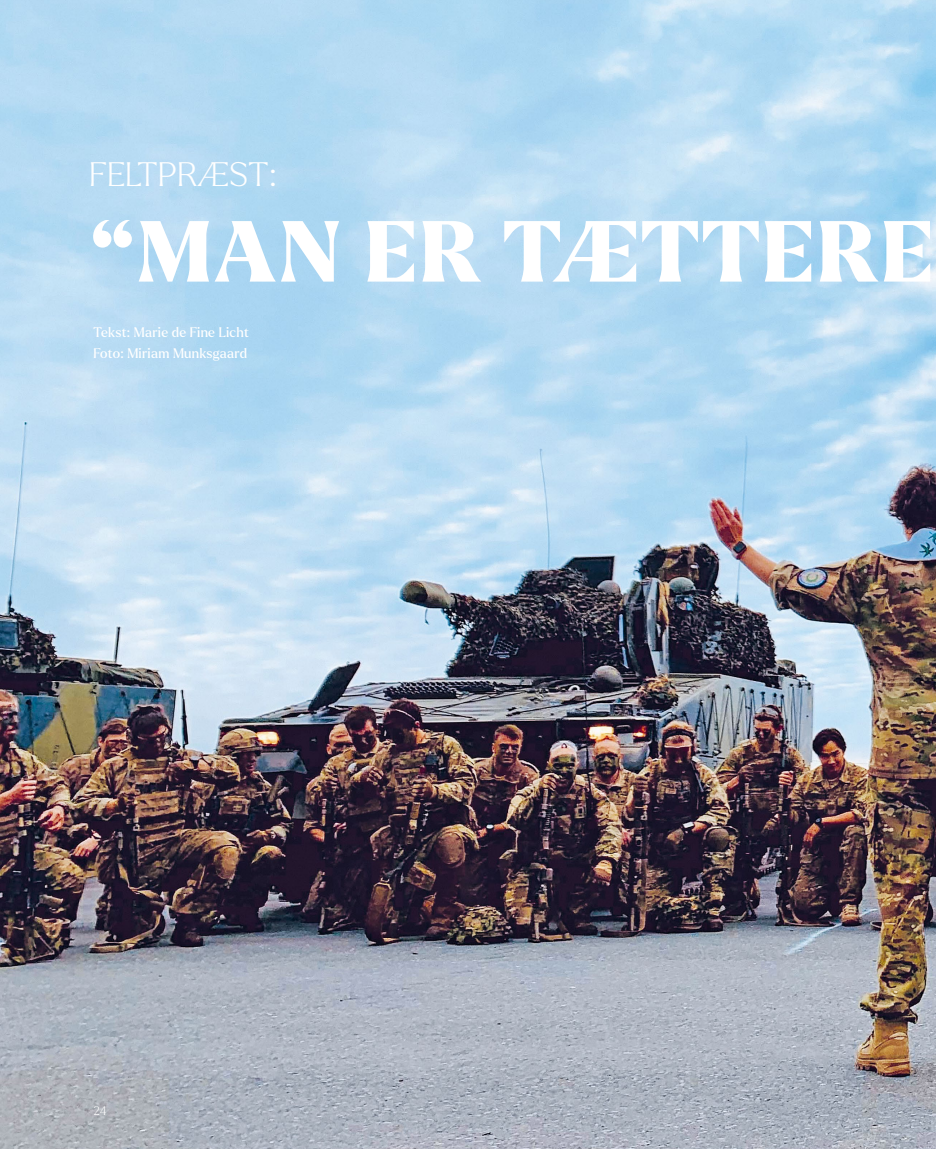
<style>
.page{position:relative;width:936px;height:1149px;background:#fff}
.page>*{position:absolute;margin:0;border:0;box-sizing:border-box;transform-origin:0 0}
.t1{font:900 84px "Larken";letter-spacing:.03em;color:#fff}
.t2{font:100 33px "Larken";letter-spacing:.015em;color:#fff}
.t3{font:13.5px/21px "Larken";letter-spacing:.02em;color:#fff}
.t4{font:100 12px "Larken";color:#fff}
</style>
<div class="page">
<img style="left:0;top:0;width:935px;height:1148px">
<h2 class="t2" style="left:89px;top:152px;width:189px">FELTPRÆST:</h2>
<h1 class="t1" style="left:89px;top:197px;width:845px">“MAN ER TÆTTERE</h1>
<p class="t3" style="left:94px;top:321px;width:157px">Tekst: Marie de Fine Licht<br>Foto: Miriam Munksgaard</p>
<p class="t4" style="left:94px;top:1102px;width:15px">24</p>
</div>
